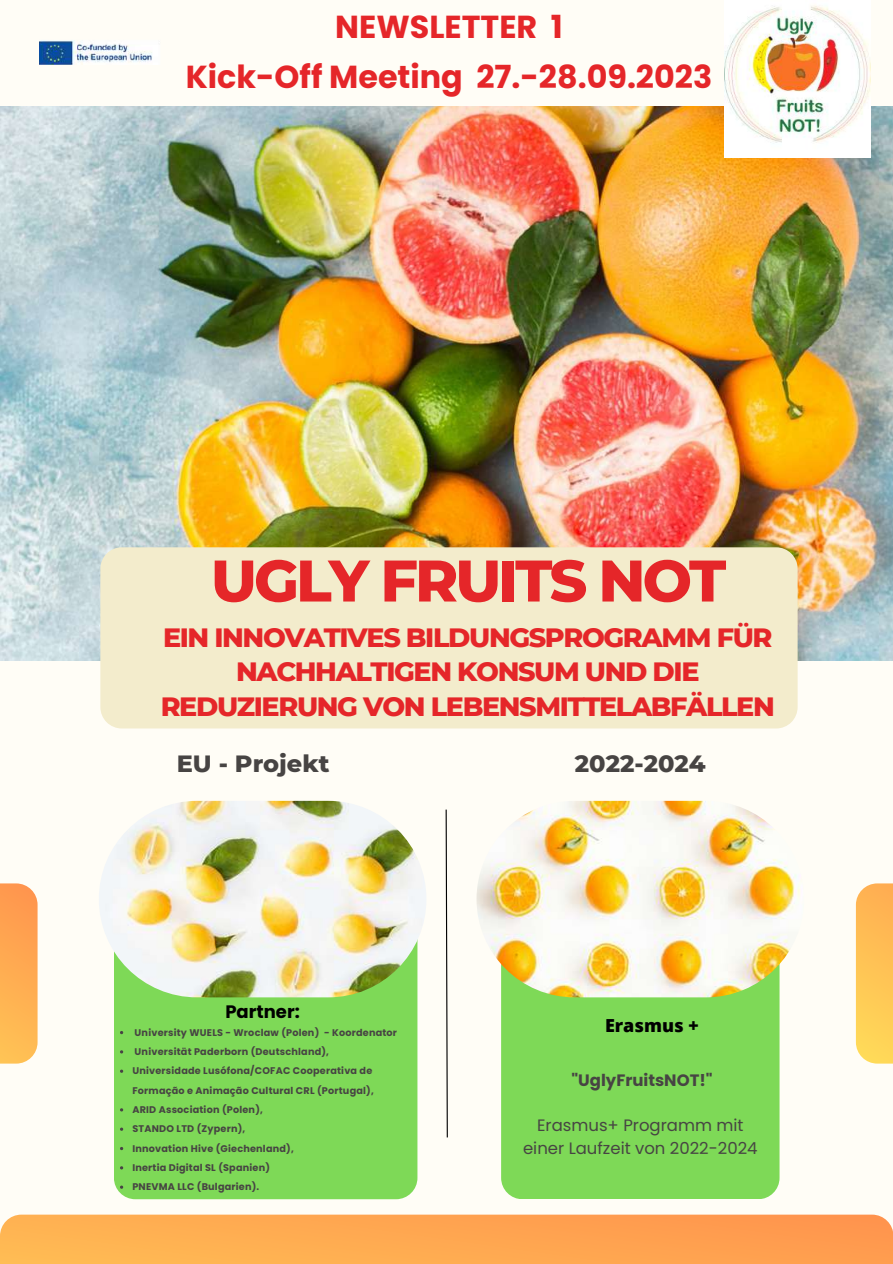
<style>
.page{position:relative;width:893px;height:1264px;background:#fff}
.page>*{position:absolute;margin:0;border:0;box-sizing:border-box;transform-origin:0 0}
.t1{font:800 58.5px "Montserrat";letter-spacing:-.05em;color:#e52629}
.t2{font:700 31.8px/49.5px "Poppins";color:#e52629;text-align:center}
.t3{font:800 27px/34.8px "Montserrat";letter-spacing:-.05em;color:#e52629;text-align:center}
.t4{font:800 24px "Montserrat";color:#474443}
.t5{font:700 18px "Poppins";color:#000}
.t6{font:800 18px "Open Sans";color:#000}
.t7{font:16.5px/22.5px "Poppins";color:#474443;text-align:center}
.t8{font:700 16.5px "Poppins";color:#474443}
.t9{font:700 9.6px/19.4px "Poppins";letter-spacing:.02em;color:#474443}
</style>
<div class="page">
<div style="left:0;top:0;width:892px;height:1263px;background:#fffdf6"></div>
<img style="left:0;top:106px;width:892px;height:554px">
<div style="left:114px;top:846px;width:303px;height:353px;background:#7ed957;border-radius:21px"></div>
<svg style="left:445px;top:809px;width:3px;height:329px"></svg>
<img style="left:99px;top:800px;width:327px;height:197px;border-radius:98px">
<div style="left:100px;top:547px;width:697px;height:181px;background:#f3eccc"></div>
<div style="left:501px;top:944px;width:278px;height:255px;background:#7ed957;border-radius:21px"></div>
<img style="left:476px;top:800px;width:328px;height:197px;border-radius:98px">
<div style="left:0;top:883px;width:38px;height:180px;background:linear-gradient(to bottom,#ff9852,#ffc258)"></div>
<div style="left:855px;top:883px;width:37px;height:180px;background:linear-gradient(to bottom,#ffb155,#ffda5c)"></div>
<div style="left:0;top:1214px;width:892px;height:49px;background:linear-gradient(to right,#ffb753,#ff984e)"></div>
<img style="left:724px;top:6px;width:146px;height:152px">
<img style="left:40px;top:40px;width:112px;height:24px">
<h2 class="t2" style="left:186px;top:3px;width:528px">NEWSLETTER 1<br>Kick-Off Meeting 27.-28.09.2023</h2>
<h1 class="t1" style="left:211px;top:545px;width:516px">UGLY FRUITS NOT</h1>
<h3 class="t3" style="left:161px;top:619px;width:615px">EIN INNOVATIVES BILDUNGSPROGRAMM FÜR<br>NACHHALTIGEN KONSUM UND DIE<br>REDUZIERUNG VON LEBENSMITTELABFÄLLEN</h3>
<h3 class="t4" style="left:177px;top:749px;width:154px">EU - Projekt</h3>
<h3 class="t4" style="left:575px;top:749px;width:132px">2022-2024</h3>
<h3 class="t5" style="left:225px;top:999px;width:76px">Partner:</h3>
<p class="t9" style="left:132px;top:1022px;width:266px">University WUELS - Wroclaw (Polen) - Koordenator Universität Paderborn (Deutschland), Universidade Lusófona/COFAC Cooperativa de Formação e Animação Cultural CRL (Portugal), ARID Association (Polen),<br>STANDO LTD (Zypern),<br>Innovation Hive (Giechenland),<br>Inertia Digital SL (Spanien)<br>PNEVMA LLC (Bulgarien).</p>
<h3 class="t6" style="left:605px;top:1013px;width:95px">Erasmus +</h3>
<h3 class="t8" style="left:571px;top:1068px;width:143px">"UglyFruitsNOT!"</h3>
<h3 class="t7" style="left:523px;top:1113px;width:236px">Erasmus+ Programm mit einer Laufzeit von 2022-2024</h3>
</div>
